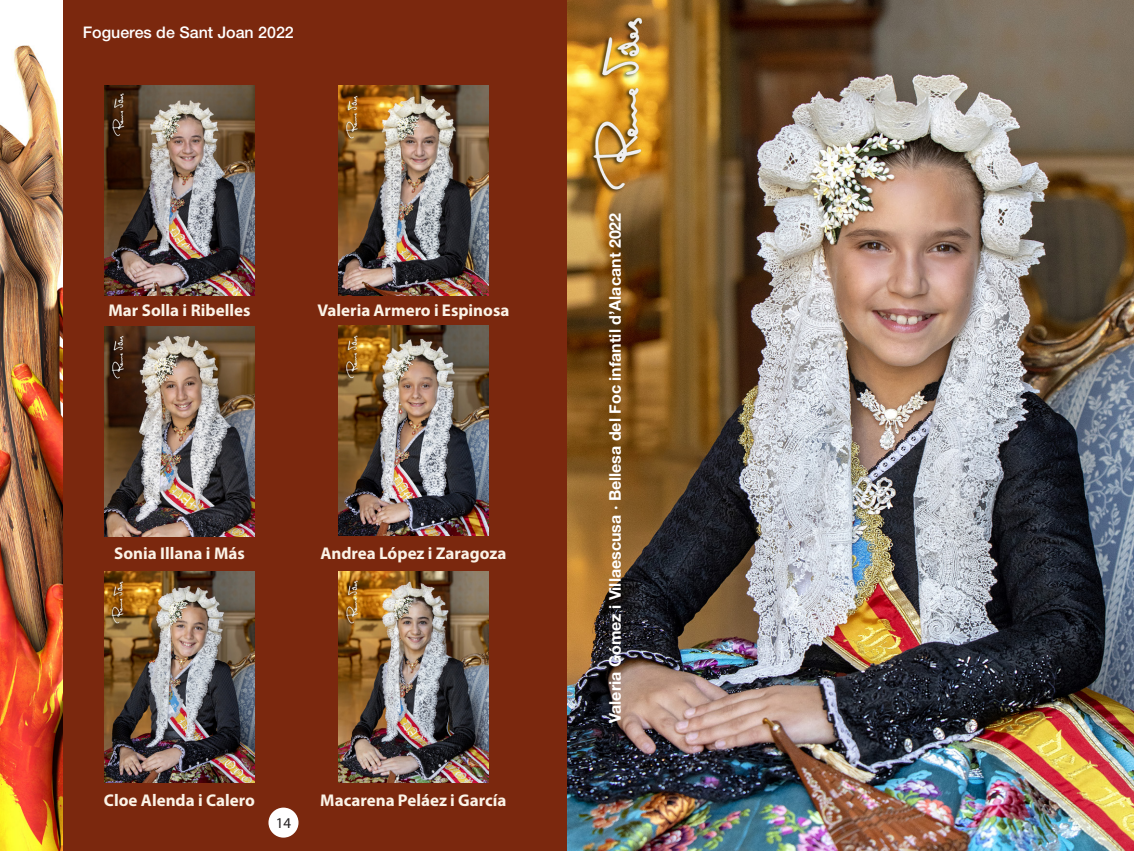
<style>
.page{position:relative;width:1134px;height:851px;background:#fff}
.page>*{position:absolute;margin:0;border:0;box-sizing:border-box;transform-origin:0 0}
.t1{font:700 17px "Myriad Pro";color:#fbf3e7}
.t2{font:700 16px "Helvetica Neue";color:#fff}
.t3{font:500 16px "Helvetica Neue LT Std";color:#fff}
.t4{font:15px "Myriad Pro";color:#231f20}
</style>
<div class="page">
<div style="left:0;top:0;width:1134px;height:850px;background:#7b280e"></div>
<div style="left:268px;top:807px;width:30px;height:30px;background:#fff;border-radius:50%"></div>
<img style="left:0;top:0;width:62px;height:850px">
<img style="left:567px;top:0;width:567px;height:850px">
<img style="left:104px;top:85px;width:150px;height:210px">
<img style="left:338px;top:325px;width:150px;height:210px">
<img style="left:338px;top:85px;width:150px;height:210px">
<img style="left:104px;top:572px;width:150px;height:209px">
<img style="left:104px;top:326px;width:150px;height:210px">
<img style="left:338px;top:572px;width:150px;height:209px">
<p class="t3" style="left:83px;top:23px;width:213px">Fogueres de Sant Joan 2022</p>
<p class="t1" style="left:108px;top:299px;width:144px">Mar Solla i Ribelles</p>
<p class="t1" style="left:317px;top:299px;width:193px">Valeria Armero i Espinosa</p>
<p class="t1" style="left:114px;top:542px;width:132px">Sonia Illana i Más</p>
<p class="t1" style="left:320px;top:542px;width:187px">Andrea López i Zaragoza</p>
<p class="t1" style="left:104px;top:789px;width:153px">Cloe Alenda i Calero</p>
<p class="t4" style="left:276px;top:813px;width:17px">14</p>
<p class="t1" style="left:320px;top:789px;width:188px">Macarena Peláez i García</p>
<p class="t2" style="left:605px;top:723px;width:512px;rotate:-90deg">Valeria Gómez i Villaescusa · Bellesa del Foc infantil d’Alacant 2022</p>
</div>
